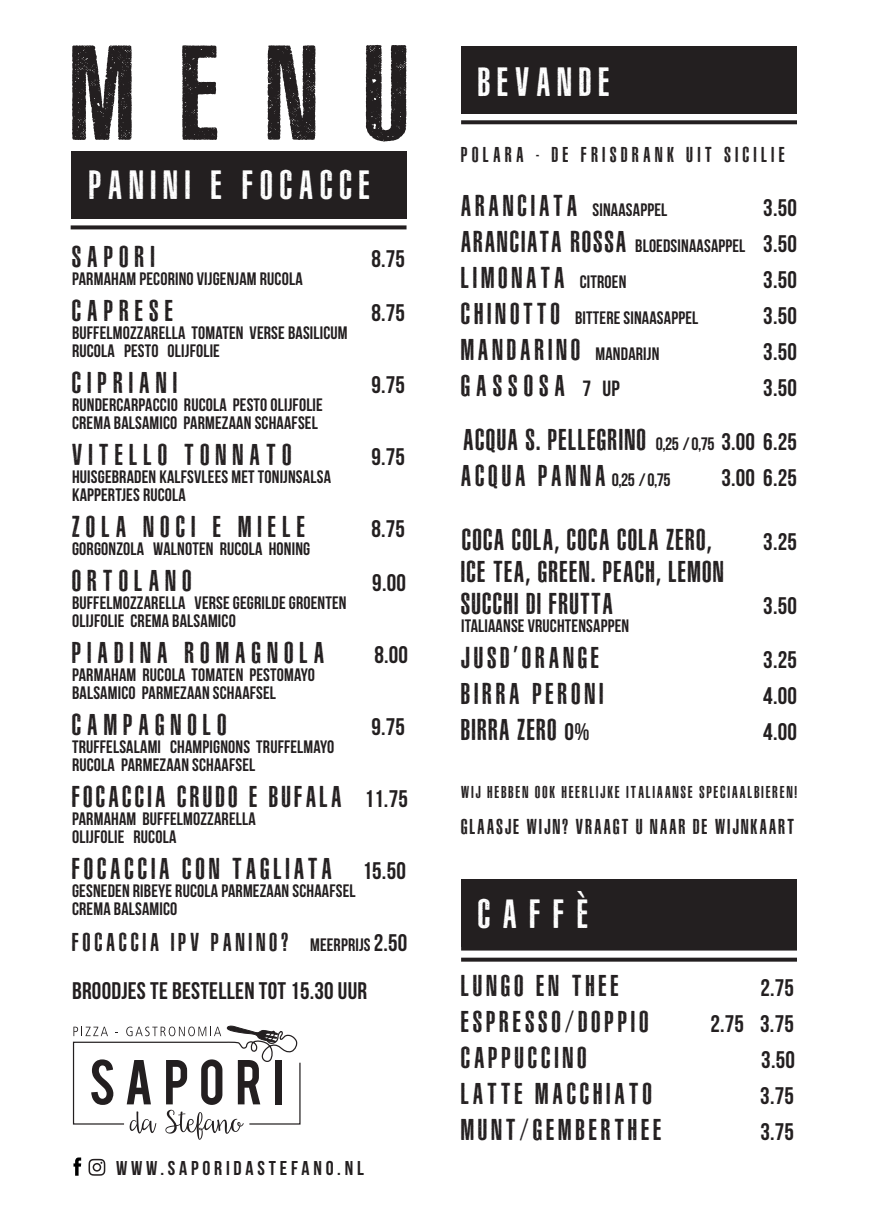
<style>
.page{position:relative;width:874px;height:1225px;background:#fff}
.page>*{position:absolute;margin:0;border:0;box-sizing:border-box;transform-origin:0 0}
.t1{font:38px "ASPHALTICGRAINCONDENSEDPERSONAL";letter-spacing:.2em;color:#fff}
.t2{font:28px "ASPHALTICGRAINCONDENSEDPERSONAL";letter-spacing:.16em;color:#231f20}
.t3{font:28px "ASPHALTICGRAINCONDENSEDPERSONAL";letter-spacing:.07em;color:#231f20}
.t4{font:28px "ASPHALTICGRAINCONDENSEDPERSONAL";letter-spacing:.24em;color:#231f20}
.t5{font:28px "ASPHALTICGRAINCONDENSEDPERSONAL";letter-spacing:.14em;color:#231f20}
.t6{font:24px "Bebas Neue";letter-spacing:.01em;color:#231f20}
.t7{font:24px "ASPHALTICGRAINCONDENSEDPERSONAL";letter-spacing:.18em;color:#231f20}
.t8{font:20px "ASPHALTICGRAINCONDENSEDPERSONAL";letter-spacing:.12em;color:#231f20}
.t9{font:20px "ASPHALTICGRAINCONDENSEDPERSONAL";letter-spacing:.24em;color:#231f20}
.t10{font:20px "Bebas Neue";letter-spacing:.19em;color:#231f20}
.t11{font:18px "Bebas Neue";letter-spacing:.01em;color:#231f20}
.t12{font:16px "ASPHALTICGRAINCONDENSEDPERSONAL";letter-spacing:.14em;color:#231f20}
.s1{font-family:"Bebas Neue";font-size:24px}
.s2{font-family:"Bebas Neue";font-size:18px}
.s3{font-family:"Bebas Neue"}
.s4{font-family:"ASPHALTICGRAINCONDENSEDPERSONAL";font-size:28px}
.s5{font-size:24px}
.s6{font-family:"Bebas Neue";font-size:22px}
</style>
<div class="page">
<div style="left:71px;top:151px;width:335px;height:68px;background:#231f20"></div>
<svg style="left:71px;top:225px;width:335px;height:4px"></svg>
<svg style="left:72px;top:45px;width:334px;height:96px"></svg>
<svg style="left:72px;top:1026px;width:228px;height:113px"></svg>
<svg style="left:73px;top:1157px;width:8px;height:18px"></svg>
<svg style="left:88px;top:1158px;width:17px;height:17px"></svg>
<div style="left:461px;top:46px;width:335px;height:68px;background:#231f20"></div>
<div style="left:461px;top:879px;width:335px;height:67px;background:#231f20"></div>
<svg style="left:461px;top:120px;width:335px;height:4px"></svg>
<hr style="left:461px;top:946px;width:335px;height:4px;background:#231f20">
<svg style="left:461px;top:957px;width:335px;height:4px"></svg>
<p class="t1" style="left:89px;top:161px;width:282px">PANINI E FOCACCE</p>
<p class="t2" style="left:72px;top:239px;width:84px">SAPORI</p>
<p class="t6" style="left:371px;top:246px;width:35px">8.75</p>
<p class="t11" style="left:72px;top:269px;width:232px">PARMAHAM PECORINO VIJGENJAM RUCOLA</p>
<p class="t4" style="left:72px;top:293px;width:102px">CAPRESE</p>
<p class="t6" style="left:371px;top:300px;width:35px">8.75</p>
<p class="t11" style="left:72px;top:323px;width:277px">BUFFELMOZZARELLA TOMATEN VERSE BASILICUM</p>
<p class="t11" style="left:72px;top:341px;width:149px">RUCOLA PESTO OLIJFOLIE</p>
<p class="t4" style="left:72px;top:365px;width:106px">CIPRIANI</p>
<p class="t6" style="left:371px;top:372px;width:35px">9.75</p>
<p class="t11" style="left:72px;top:395px;width:252px">RUNDERCARPACCIO RUCOLA PESTO OLIJFOLIE</p>
<p class="t11" style="left:72px;top:413px;width:247px">CREMA BALSAMICO PARMEZAAN SCHAAFSEL</p>
<p class="t4" style="left:72px;top:437px;width:220px">VITELLO TONNATO</p>
<p class="t6" style="left:371px;top:444px;width:35px">9.75</p>
<p class="t11" style="left:72px;top:467px;width:260px">HUISGEBRADEN KALFSVLEES MET TONIJNSALSA</p>
<p class="t11" style="left:72px;top:485px;width:115px">KAPPERTJES RUCOLA</p>
<p class="t4" style="left:72px;top:509px;width:234px">ZOLA NOCI E MIELE</p>
<p class="t6" style="left:371px;top:516px;width:35px">8.75</p>
<p class="t11" style="left:72px;top:539px;width:239px">GORGONZOLA WALNOTEN RUCOLA HONING</p>
<p class="t4" style="left:72px;top:563px;width:121px">ORTOLANO</p>
<p class="t6" style="left:372px;top:570px;width:35px">9.00</p>
<p class="t11" style="left:72px;top:593px;width:276px">BUFFELMOZZARELLA VERSE GEGRILDE GROENTEN</p>
<p class="t11" style="left:72px;top:611px;width:165px">OLIJFOLIE CREMA BALSAMICO</p>
<p class="t4" style="left:72px;top:635px;width:253px">PIADINA ROMAGNOLA</p>
<p class="t6" style="left:374px;top:642px;width:35px">8.O0</p>
<p class="t11" style="left:72px;top:665px;width:244px">PARMAHAM RUCOLA TOMATEN PESTOMAYO</p>
<p class="t11" style="left:72px;top:683px;width:205px">BALSAMICO PARMEZAAN SCHAAFSEL</p>
<p class="t4" style="left:72px;top:707px;width:156px">CAMPAGNOLO</p>
<p class="t6" style="left:371px;top:714px;width:35px">9.75</p>
<p class="t11" style="left:72px;top:737px;width:264px">TRUFFELSALAMI CHAMPIGNONS TRUFFELMAYO</p>
<p class="t11" style="left:72px;top:755px;width:185px">RUCOLA PARMEZAAN SCHAAFSEL</p>
<p class="t5" style="left:72px;top:779px;width:337px">FOCACCIA CRUDO E BUFALA <span class="s1">11.75</span></p>
<p class="t11" style="left:72px;top:809px;width:185px">PARMAHAM BUFFELMOZZARELLA</p>
<p class="t11" style="left:72px;top:827px;width:106px">OLIJFOLIE RUCOLA</p>
<p class="t2" style="left:72px;top:851px;width:335px">FOCACCIA CON TAGLIATA <span class="s1">15.50</span></p>
<p class="t11" style="left:72px;top:881px;width:285px">GESNEDEN RIBEYE RUCOLA PARMEZAAN SCHAAFSEL</p>
<p class="t11" style="left:72px;top:899px;width:107px">CREMA BALSAMIC0</p>
<p class="t7" style="left:72px;top:927px;width:337px">FOCACCIA IPV PANINO? <span class="s2">MEERPRIJS</span> <span class="s3">2.50</span></p>
<p class="t6" style="left:72px;top:977px;width:296px">BROODJES TE BESTELLEN TOT 15.30 UUR</p>
<p class="t10" style="left:116px;top:1156px;width:249px">WWW.SAPORIDASTEFANO.NL</p>
<p class="t1" style="left:478px;top:58px;width:132px">BEVANDE</p>
<p class="t9" style="left:461px;top:142px;width:325px">POLARA - DE FRISDRANK UIT SICILIE</p>
<p class="t11" style="left:461px;top:200px;width:207px"><span class="s4">ARANCIATA</span> SINAASAPPEL</p>
<p class="t6" style="left:762px;top:194px;width:35px">3.50</p>
<p class="t11" style="left:461px;top:236px;width:337px"><span class="s4">ARANCIATA ROSSA</span> BLOEDSINAASAPPEL <span class="s5">3.50</span></p>
<p class="t2" style="left:461px;top:260px;width:167px">LIMONATA <span class="s2">CITROEN</span></p>
<p class="t6" style="left:762px;top:266px;width:35px">3.50</p>
<p class="t11" style="left:461px;top:308px;width:238px"><span class="s4">CHINOTTO</span> BITTERE SINAASAPPEL</p>
<p class="t6" style="left:762px;top:302px;width:35px">3.50</p>
<p class="t2" style="left:461px;top:332px;width:200px">MANDARINO <span class="s2">MANDARIJN</span></p>
<p class="t6" style="left:762px;top:338px;width:35px">3.50</p>
<p class="t4" style="left:461px;top:368px;width:160px">GASSOSA <span class="s6">7 UP</span></p>
<p class="t6" style="left:762px;top:374px;width:35px">3.50</p>
<p class="t3" style="left:463px;top:422px;width:335px">ACQUA S. PELLEGRINO <span class="s2">0,25 / 0,75</span> <span class="s1">3.00 6.25</span></p>
<p class="t2" style="left:461px;top:458px;width:211px">ACQUA PANNA <span class="s2">0,25 / 0,75</span></p>
<p class="t6" style="left:721px;top:464px;width:77px">3.00 6.25</p>
<p class="t3" style="left:462px;top:522px;width:251px">COCA COLA, COCA COLA ZERO,</p>
<p class="t6" style="left:762px;top:528px;width:35px">3.25</p>
<p class="t3" style="left:461px;top:554px;width:264px">ICE TEA, GREEN. PEACH, LEMON</p>
<p class="t3" style="left:461px;top:586px;width:153px">SUCCHI DI FRUTTA</p>
<p class="t6" style="left:762px;top:592px;width:35px">3.50</p>
<p class="t11" style="left:461px;top:616px;width:169px">ITALIAANSE VRUCHTENSAPPEN</p>
<p class="t2" style="left:461px;top:640px;width:139px">JUSD’ORANGE</p>
<p class="t6" style="left:762px;top:646px;width:35px">3.25</p>
<p class="t2" style="left:461px;top:676px;width:143px">BIRRA PERONI</p>
<p class="t6" style="left:762px;top:682px;width:35px">4.00</p>
<p class="t3" style="left:461px;top:712px;width:130px">BIRRA ZERO <span class="s1">0%</span></p>
<p class="t6" style="left:762px;top:718px;width:35px">4.00</p>
<p class="t12" style="left:461px;top:782px;width:337px">WIJ HEBBEN OOK HEERLIJKE ITALIAANSE SPECIAALBIEREN!</p>
<p class="t8" style="left:461px;top:814px;width:334px">GLAASJE WIJN? VRAAGT U NAAR DE WIJNKAART</p>
<p class="t1" style="left:478px;top:890px;width:111px">CAFFÈ</p>
<p class="t2" style="left:461px;top:968px;width:159px">LUNGO EN THEE</p>
<p class="t6" style="left:760px;top:974px;width:35px">2.75</p>
<p class="t2" style="left:461px;top:1004px;width:188px">ESPRESSO/DOPPIO</p>
<p class="t6" style="left:710px;top:1010px;width:85px">2.75 3.75</p>
<p class="t2" style="left:461px;top:1040px;width:127px">CAPPUCCINO</p>
<p class="t6" style="left:761px;top:1046px;width:35px">3.50</p>
<p class="t2" style="left:461px;top:1076px;width:192px">LATTE MACCHIATO</p>
<p class="t6" style="left:760px;top:1082px;width:35px">3.75</p>
<p class="t2" style="left:461px;top:1112px;width:201px">MUNT/GEMBERTHEE</p>
<p class="t6" style="left:760px;top:1118px;width:35px">3.75</p>
</div>
